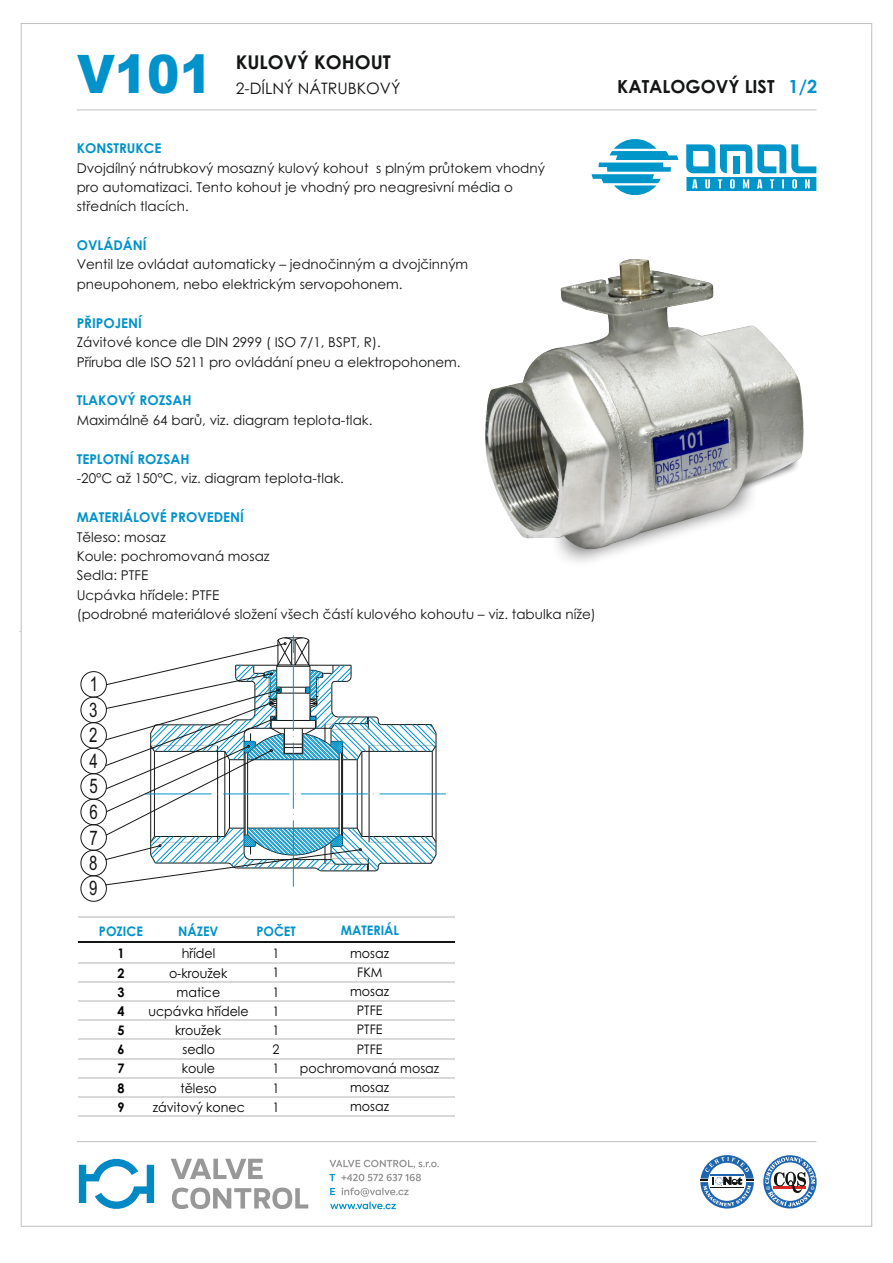
<style>
.page{position:relative;width:893px;height:1263px;background:#fff}
.page>*{position:absolute;margin:0;border:0;box-sizing:border-box;transform-origin:0 0}
.t1{font:900 53.25px "Arial";color:#0092ca;scale:.91 1}
.t2{font:20.1px/25.5px "Arial";color:#141515;scale:.75 1}
.t3{font:700 18.9px "Century Gothic";color:#141515}
.t4{font:700 18.15px "Century Gothic";color:#0092ca}
.t5{font:700 18px "Century Gothic";color:#141515}
.t6{font:15.75px "Century Gothic";color:#141515}
.t7{font:13.5px/19.4px "Century Gothic";color:#141515}
.t8{font:700 13.5px "Century Gothic";color:#0092ca}
.t9{font:13.2px "Century Gothic";color:#000;scale:.96 1}
.t10{font:700 13.2px "Century Gothic";color:#0092ca;scale:.96 1}
.t11{font:700 13.2px "Century Gothic";color:#000;scale:.96 1}
</style>
<div class="page">
<hr style="left:77px;top:109px;width:739px;height:1px;background:#c3c4c4">
<hr style="left:78px;top:962px;width:376px;height:1px;background:#d8d9d9">
<hr style="left:78px;top:917px;width:376px;height:1px;background:#d8d9d9">
<hr style="left:78px;top:942px;width:376px;height:1px;background:#141515">
<hr style="left:78px;top:981px;width:376px;height:1px;background:#d8d9d9">
<hr style="left:78px;top:1000px;width:376px;height:2px;background:#d8d9d9">
<hr style="left:78px;top:1020px;width:376px;height:1px;background:#d8d9d9">
<hr style="left:78px;top:1039px;width:376px;height:1px;background:#d8d9d9">
<hr style="left:78px;top:1058px;width:376px;height:1px;background:#d8d9d9">
<hr style="left:78px;top:1077px;width:376px;height:1px;background:#d8d9d9">
<hr style="left:78px;top:1096px;width:376px;height:2px;background:#d8d9d9">
<hr style="left:78px;top:1115px;width:376px;height:2px;background:#d8d9d9">
<div style="left:81px;top:773px;width:26px;height:26px;border:1px solid #141515;border-radius:50%"></div>
<div style="left:81px;top:799px;width:26px;height:26px;border:1px solid #141515;border-radius:50%"></div>
<div style="left:81px;top:850px;width:26px;height:26px;border:1px solid #141515;border-radius:50%"></div>
<div style="left:81px;top:875px;width:26px;height:26px;border:1px solid #141515;border-radius:50%"></div>
<div style="left:81px;top:824px;width:26px;height:26px;border:1px solid #141515;border-radius:50%"></div>
<div style="left:81px;top:671px;width:26px;height:26px;border:1px solid #141515;border-radius:50%"></div>
<div style="left:81px;top:722px;width:26px;height:26px;border:1px solid #141515;border-radius:50%"></div>
<div style="left:81px;top:748px;width:26px;height:26px;border:1px solid #141515;border-radius:50%"></div>
<div style="left:81px;top:697px;width:26px;height:26px;border:1px solid #141515;border-radius:50%"></div>
<svg style="left:105px;top:635px;width:341px;height:252px"></svg>
<hr style="left:77px;top:1141px;width:739px;height:1px;background:#c3c4c4">
<svg style="left:171px;top:1159px;width:137px;height:50px"></svg>
<svg style="left:79px;top:1158px;width:75px;height:51px"></svg>
<svg style="left:329px;top:1160px;width:110px;height:8px"></svg>
<svg style="left:329px;top:1174px;width:6px;height:7px"></svg>
<svg style="left:341px;top:1174px;width:80px;height:7px"></svg>
<svg style="left:330px;top:1187px;width:79px;height:22px"></svg>
<svg style="left:763px;top:1155px;width:54px;height:53px"></svg>
<svg style="left:765px;top:1157px;width:51px;height:49px"></svg>
<svg style="left:700px;top:1155px;width:54px;height:53px"></svg>
<hr style="left:710px;top:1175px;width:34px;height:1px;background:#1e65ae">
<hr style="left:710px;top:1186px;width:34px;height:1px;background:#141515">
<svg style="left:591px;top:139px;width:87px;height:57px"></svg>
<svg style="left:686px;top:144px;width:130px;height:47px"></svg>
<img style="left:485px;top:260px;width:319px;height:302px">
<h1 class="t1" style="left:77px;top:55px;width:150px">V101</h1>
<h3 class="t3" style="left:236px;top:55px;width:157px">KULOVÝ KOHOUT</h3>
<p class="t6" style="left:236px;top:82px;width:166px">2-DÍLNÝ NÁTRUBKOVÝ</p>
<h3 class="t5" style="left:617px;top:80px;width:159px">KATALOGOVÝ LIST</h3>
<h3 class="t4" style="left:788px;top:80px;width:30px">1/2</h3>
<p class="t8" style="left:77px;top:143px;width:86px">KONSTRUKCE</p>
<p class="t7" style="left:77px;top:159px;width:470px">Dvojdílný nátrubkový mosazný kulový kohout s plným průtokem vhodný pro automatizaci. Tento kohout je vhodný pro neagresivní média o středních tlacích.</p>
<p class="t8" style="left:77px;top:240px;width:71px">OVLÁDÁNÍ</p>
<p class="t7" style="left:77px;top:256px;width:393px">Ventil lze ovládat automaticky – jednočinným a dvojčinným pneupohonem, nebo elektrickým servopohonem.</p>
<p class="t8" style="left:77px;top:318px;width:67px">PŘIPOJENÍ</p>
<p class="t7" style="left:77px;top:334px;width:385px">Závitové konce dle DIN 2999 ( ISO 7/1, BSPT, R).<br>Příruba dle ISO 5211 pro ovládání pneu a elektropohonem.</p>
<p class="t8" style="left:77px;top:395px;width:116px">TLAKOVÝ ROZSAH</p>
<p class="t7" style="left:77px;top:411px;width:297px">Maximálně 64 barů, viz. diagram teplota-tlak.</p>
<p class="t8" style="left:77px;top:454px;width:114px">TEPLOTNÍ ROZSAH</p>
<p class="t7" style="left:77px;top:470px;width:269px">-20°C až 150°C, viz. diagram teplota-tlak.</p>
<p class="t8" style="left:77px;top:512px;width:169px">MATERIÁLOVÉ PROVEDENÍ</p>
<p class="t7" style="left:77px;top:528px;width:521px">Těleso: mosaz<br>Koule: pochromovaná mosaz<br>Sedla: PTFE<br>Ucpávka hřídele: PTFE<br>(podrobné materiálové složení všech částí kulového kohoutu – viz. tabulka níže)</p>
<h2 class="t2" style="left:90px;top:673px;width:13px">1</h2>
<h2 class="t2" style="left:89px;top:699px;width:13px">3</h2>
<h2 class="t2" style="left:89px;top:724px;width:13px">2<br>4</h2>
<h2 class="t2" style="left:89px;top:775px;width:13px">5</h2>
<h2 class="t2" style="left:90px;top:801px;width:13px">6</h2>
<h2 class="t2" style="left:89px;top:827px;width:13px">7</h2>
<h2 class="t2" style="left:89px;top:851px;width:13px">8<br>9</h2>
<p class="t10" style="left:99px;top:926px;width:47px">POZICE</p>
<p class="t10" style="left:178px;top:926px;width:44px">NÁZEV</p>
<p class="t10" style="left:256px;top:926px;width:43px">POČET</p>
<p class="t10" style="left:341px;top:925px;width:62px">MATERIÁL</p>
<p class="t11" style="left:117px;top:948px;width:9px">1</p>
<p class="t9" style="left:182px;top:948px;width:36px">hřídel</p>
<p class="t9" style="left:273px;top:948px;width:9px">1</p>
<p class="t9" style="left:350px;top:948px;width:42px">mosaz</p>
<p class="t11" style="left:117px;top:967px;width:9px">2</p>
<p class="t9" style="left:169px;top:967px;width:62px">o-kroužek</p>
<p class="t9" style="left:273px;top:967px;width:9px">1</p>
<p class="t9" style="left:357px;top:967px;width:28px">FKM</p>
<p class="t11" style="left:117px;top:987px;width:9px">3</p>
<p class="t9" style="left:177px;top:987px;width:47px">matice</p>
<p class="t9" style="left:273px;top:987px;width:9px">1</p>
<p class="t9" style="left:350px;top:986px;width:42px">mosaz</p>
<p class="t11" style="left:117px;top:1006px;width:9px">4</p>
<p class="t9" style="left:148px;top:1006px;width:106px">ucpávka hřídele</p>
<p class="t9" style="left:272px;top:1006px;width:9px">1</p>
<p class="t9" style="left:357px;top:1005px;width:28px">PTFE</p>
<p class="t11" style="left:117px;top:1025px;width:9px">5</p>
<p class="t9" style="left:175px;top:1025px;width:49px">kroužek</p>
<p class="t9" style="left:273px;top:1025px;width:9px">1</p>
<p class="t9" style="left:357px;top:1024px;width:28px">PTFE</p>
<p class="t11" style="left:117px;top:1044px;width:9px">6</p>
<p class="t9" style="left:182px;top:1044px;width:35px">sedlo</p>
<p class="t9" style="left:273px;top:1044px;width:9px">2</p>
<p class="t9" style="left:357px;top:1044px;width:28px">PTFE</p>
<p class="t11" style="left:117px;top:1063px;width:9px">7</p>
<p class="t9" style="left:182px;top:1063px;width:36px">koule</p>
<p class="t9" style="left:273px;top:1063px;width:9px">1</p>
<p class="t9" style="left:300px;top:1063px;width:147px">pochromovaná mosaz</p>
<p class="t11" style="left:117px;top:1083px;width:9px">8</p>
<p class="t9" style="left:180px;top:1083px;width:39px">těleso</p>
<p class="t9" style="left:273px;top:1082px;width:9px">1</p>
<p class="t9" style="left:350px;top:1082px;width:42px">mosaz</p>
<p class="t11" style="left:117px;top:1102px;width:9px">9</p>
<p class="t9" style="left:153px;top:1102px;width:97px">závitový konec</p>
<p class="t9" style="left:273px;top:1102px;width:9px">1</p>
<p class="t9" style="left:350px;top:1101px;width:42px">mosaz</p>
</div>
